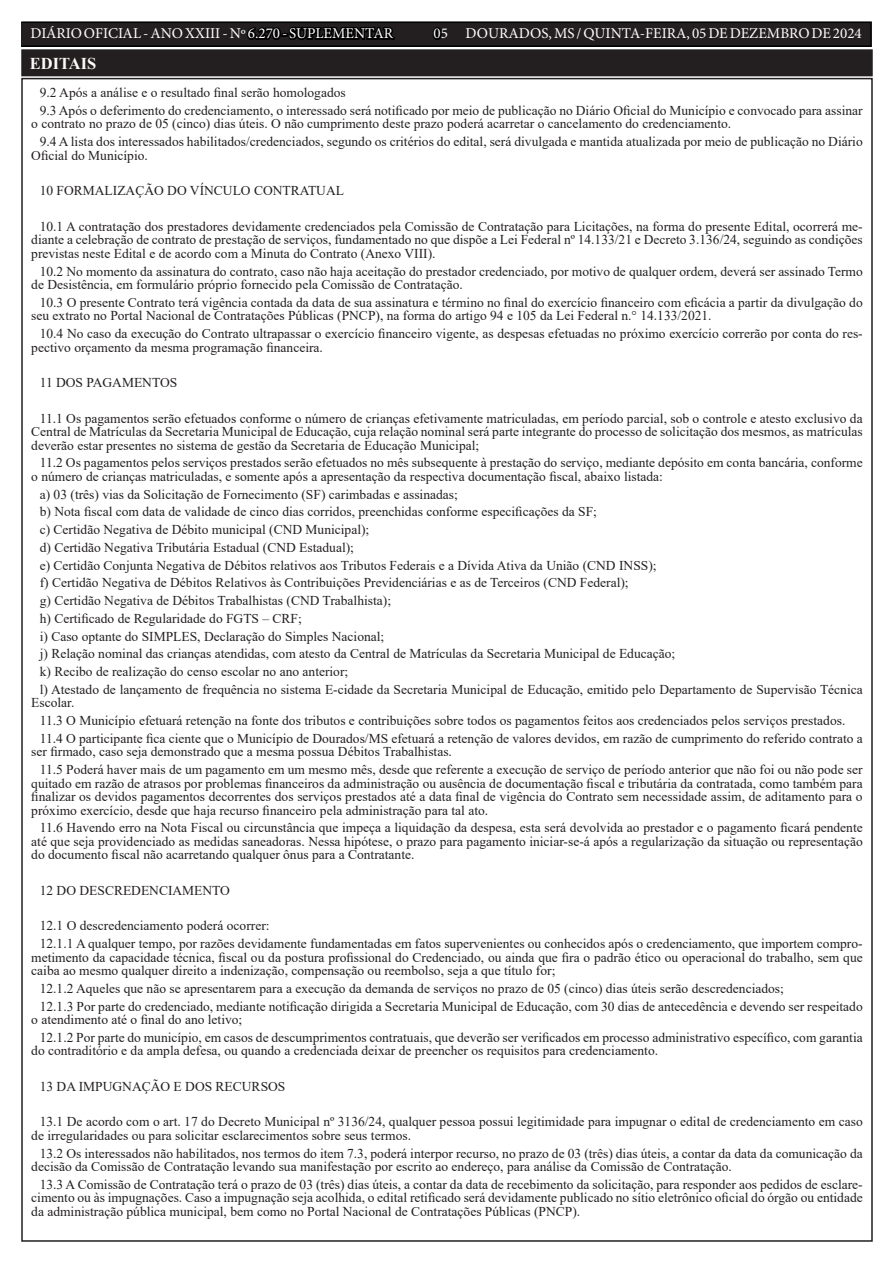
<style>
.page{position:relative;width:893px;height:1263px;background:#fff}
.page>*{position:absolute;margin:0;border:0;box-sizing:border-box;transform-origin:0 0}
.TEXTO{font:700 16.5px "Times New Roman";color:#fdfaf8}
.t1{font:15px "Minion Pro";color:#fff}
.TEXTO-2{font:13.5px/13.5px "Times New Roman";color:#231f20}
.s1{color:#000}
</style>
<div class="page">
<div style="left:21px;top:22px;width:850px;height:24px;background:#231f20"></div>
<div style="left:21px;top:21px;width:851px;height:26px;border:2px solid #000"></div>
<div style="left:23px;top:51px;width:848px;height:23px;background:#231f20"></div>
<div style="left:21px;top:49px;width:852px;height:27px;border:4px solid #231f20"></div>
<p class="t1" style="left:31px;top:24px;width:364px">DIÁRIO OFICIAL - ANO XXIII - Nº <span class="s1">6.270 - SUPLEMENTAR</span></p>
<p class="t1" style="left:434px;top:24px;width:430px"><span class="s1">0</span>5 DOURADOS, MS / QUINTA-FEIRA, 05 DE DEZEMBRO DE 2024</p>
<p class="TEXTO" style="left:30px;top:52px;width:68px">EDITAIS</p>
<p class="TEXTO-2" style="left:40px;top:86px;width:307px">9.2 Após a análise e o resultado final serão homologados</p>
<p class="TEXTO-2" style="left:31px;top:103px;width:833px;text-indent:9px">9.3 Após o deferimento do credenciamento, o interessado será notificado por meio de publicação no Diário Oficial do Município e convocado para assinar o contrato no prazo de 05 (cinco) dias úteis. O não cumprimento deste prazo poderá acarretar o cancelamento do credenciamento.</p>
<p class="TEXTO-2" style="left:31px;top:135px;width:833px;text-indent:9px">9.4 A lista dos interessados habilitados/credenciados, segundo os critérios do edital, será divulgada e mantida atualizada por meio de publicação no Diário<br>Oficial do Município.</p>
<p class="TEXTO-2" style="left:40px;top:184px;width:306px">10 FORMALIZAÇÃO DO VÍNCULO CONTRATUAL</p>
<p class="TEXTO-2" style="left:31px;top:219px;width:833px;text-align:justify;text-indent:9px">10.1 A contratação dos prestadores devidamente credenciados pela Comissão de Contratação para Licitações, na forma do presente Edital, ocorrerá me&shy;diante a celebração de contrato de prestação de serviços, fundamentado no que dispõe a Lei Federal nº 14.133/21 e Decreto 3.136/24, seguindo as condições previstas neste Edital e de acordo com a Minuta do Contrato (Anexo VIII).</p>
<p class="TEXTO-2" style="left:31px;top:264px;width:833px;text-indent:9px">10.2 No momento da assinatura do contrato, caso não haja aceitação do prestador credenciado, por motivo de qualquer ordem, deverá ser assinado Termo de Desistência, em formulário próprio fornecido pela Comissão de Contratação.</p>
<p class="TEXTO-2" style="left:31px;top:295px;width:833px;text-indent:9px">10.3 O presente Contrato terá vigência contada da data de sua assinatura e término no final do exercício financeiro com eficácia a partir da divulgação do seu extrato no Portal Nacional de Contratações Públicas (PNCP), na forma do artigo 94 e 105 da Lei Federal n.° 14.133/2021.</p>
<p class="TEXTO-2" style="left:31px;top:326px;width:833px;text-indent:9px">10.4 No caso da execução do Contrato ultrapassar o exercício financeiro vigente, as despesas efetuadas no próximo exercício correrão por conta do res&shy;pectivo orçamento da mesma programação financeira.</p>
<p class="TEXTO-2" style="left:40px;top:375px;width:139px">11 DOS PAGAMENTOS</p>
<p class="TEXTO-2" style="left:31px;top:411px;width:833px;text-align:justify;text-indent:9px">11.1 Os pagamentos serão efetuados conforme o número de crianças efetivamente matriculadas, em período parcial, sob o controle e atesto exclusivo da Central de Matrículas da Secretaria Municipal de Educação, cuja relação nominal será parte integrante do processo de solicitação dos mesmos, as matrículas deverão estar presentes no sistema de gestão da Secretaria de Educação Municipal;</p>
<p class="TEXTO-2" style="left:31px;top:456px;width:833px;text-indent:9px">11.2 Os pagamentos pelos serviços prestados serão efetuados no mês subsequente à prestação do serviço, mediante depósito em conta bancária, conforme o número de crianças matriculadas, e somente após a apresentação da respectiva documentação fiscal, abaixo listada:</p>
<p class="TEXTO-2" style="left:40px;top:487px;width:420px">a) 03 (três) vias da Solicitação de Fornecimento (SF) carimbadas e assinadas;</p>
<p class="TEXTO-2" style="left:40px;top:505px;width:559px">b) Nota fiscal com data de validade de cinco dias corridos, preenchidas conforme especificações da SF;</p>
<p class="TEXTO-2" style="left:40px;top:522px;width:331px">c) Certidão Negativa de Débito municipal (CND Municipal);</p>
<p class="TEXTO-2" style="left:40px;top:540px;width:316px">d) Certidão Negativa Tributária Estadual (CND Estadual);</p>
<p class="TEXTO-2" style="left:40px;top:558px;width:618px">e) Certidão Conjunta Negativa de Débitos relativos aos Tributos Federais e a Dívida Ativa da União (CND INSS);</p>
<p class="TEXTO-2" style="left:40px;top:576px;width:590px">f) Certidão Negativa de Débitos Relativos às Contribuições Previdenciárias e as de Terceiros (CND Federal);</p>
<p class="TEXTO-2" style="left:40px;top:593px;width:353px">g) Certidão Negativa de Débitos Trabalhistas (CND Trabalhista);</p>
<p class="TEXTO-2" style="left:40px;top:611px;width:264px">h) Certificado de Regularidade do FGTS – CRF;</p>
<p class="TEXTO-2" style="left:40px;top:629px;width:346px">i) Caso optante do SIMPLES, Declaração do Simples Nacional;</p>
<p class="TEXTO-2" style="left:40px;top:647px;width:637px">j) Relação nominal das crianças atendidas, com atesto da Central de Matrículas da Secretaria Municipal de Educação;</p>
<p class="TEXTO-2" style="left:40px;top:664px;width:310px">k) Recibo de realização do censo escolar no ano anterior;</p>
<p class="TEXTO-2" style="left:31px;top:682px;width:833px;text-indent:9px">l) Atestado de lançamento de frequência no sistema E-cidade da Secretaria Municipal de Educação, emitido pelo Departamento de Supervisão Técnica<br>Escolar.</p>
<p class="TEXTO-2" style="left:40px;top:713px;width:807px">11.3 O Município efetuará retenção na fonte dos tributos e contribuições sobre todos os pagamentos feitos aos credenciados pelos serviços prestados.</p>
<p class="TEXTO-2" style="left:31px;top:731px;width:833px;text-indent:9px">11.4 O participante fica ciente que o Município de Dourados/MS efetuará a retenção de valores devidos, em razão de cumprimento do referido contrato a ser firmado, caso seja demonstrado que a mesma possua Débitos Trabalhistas.</p>
<p class="TEXTO-2" style="left:31px;top:762px;width:833px;text-align:justify;text-indent:9px">11.5 Poderá haver mais de um pagamento em um mesmo mês, desde que referente a execução de serviço de período anterior que não foi ou não pode ser quitado em razão de atrasos por problemas financeiros da administração ou ausência de documentação fiscal e tributária da contratada, como também para finalizar os devidos pagamentos decorrentes dos serviços prestados até a data final de vigência do Contrato sem necessidade assim, de aditamento para o próximo exercício, desde que haja recurso financeiro pela administração para tal ato.</p>
<p class="TEXTO-2" style="left:31px;top:821px;width:833px;text-align:justify;text-indent:9px">11.6 Havendo erro na Nota Fiscal ou circunstância que impeça a liquidação da despesa, esta será devolvida ao prestador e o pagamento ficará pendente até que seja providenciado as medidas saneadoras. Nessa hipótese, o prazo para pagamento iniciar-se-á após a regularização da situação ou representação do documento fiscal não acarretando qualquer ônus para a Contratante.</p>
<p class="TEXTO-2" style="left:40px;top:883px;width:192px">12 DO DESCREDENCIAMENTO</p>
<p class="TEXTO-2" style="left:40px;top:919px;width:231px">12.1 O descredenciamento poderá ocorrer:</p>
<p class="TEXTO-2" style="left:31px;top:936px;width:833px;text-align:justify;text-indent:9px">12.1.1 A qualquer tempo, por razões devidamente fundamentadas em fatos supervenientes ou conhecidos após o credenciamento, que importem compro&shy;metimento da capacidade técnica, fiscal ou da postura profissional do Credenciado, ou ainda que fira o padrão ético ou operacional do trabalho, sem que caiba ao mesmo qualquer direito a indenização, compensação ou reembolso, seja a que título for;</p>
<p class="TEXTO-2" style="left:40px;top:981px;width:746px">12.1.2 Aqueles que não se apresentarem para a execução da demanda de serviços no prazo de 05 (cinco) dias úteis serão descredenciados;</p>
<p class="TEXTO-2" style="left:31px;top:999px;width:833px;text-indent:9px">12.1.3 Por parte do credenciado, mediante notificação dirigida a Secretaria Municipal de Educação, com 30 dias de antecedência e devendo ser respeitado o atendimento até o final do ano letivo;</p>
<p class="TEXTO-2" style="left:31px;top:1030px;width:833px;text-indent:9px">12.1.2 Por parte do município, em casos de descumprimentos contratuais, que deverão ser verificados em processo administrativo específico, com garantia do contraditório e da ampla defesa, ou quando a credenciada deixar de preencher os requisitos para credenciamento.</p>
<p class="TEXTO-2" style="left:40px;top:1079px;width:247px">13 DA IMPUGNAÇÃO E DOS RECURSOS</p>
<p class="TEXTO-2" style="left:31px;top:1115px;width:833px;text-indent:9px">13.1 De acordo com o art. 17 do Decreto Municipal nº 3136/24, qualquer pessoa possui legitimidade para impugnar o edital de credenciamento em caso de irregularidades ou para solicitar esclarecimentos sobre seus termos.</p>
<p class="TEXTO-2" style="left:31px;top:1146px;width:833px;text-indent:9px">13.2 Os interessados não habilitados, nos termos do item 7.3, poderá interpor recurso, no prazo de 03 (três) dias úteis, a contar da data da comunicação da decisão da Comissão de Contratação levando sua manifestação por escrito ao endereço, para análise da Comissão de Contratação.</p>
<p class="TEXTO-2" style="left:31px;top:1177px;width:833px;text-align:justify;text-indent:9px">13.3 A Comissão de Contratação terá o prazo de 03 (três) dias úteis, a contar da data de recebimento da solicitação, para responder aos pedidos de esclare&shy;cimento ou às impugnações. Caso a impugnação seja acolhida, o edital retificado será devidamente publicado no sítio eletrônico oficial do órgão ou entidade da administração pública municipal, bem como no Portal Nacional de Contratações Públicas (PNCP).</p>
</div>
